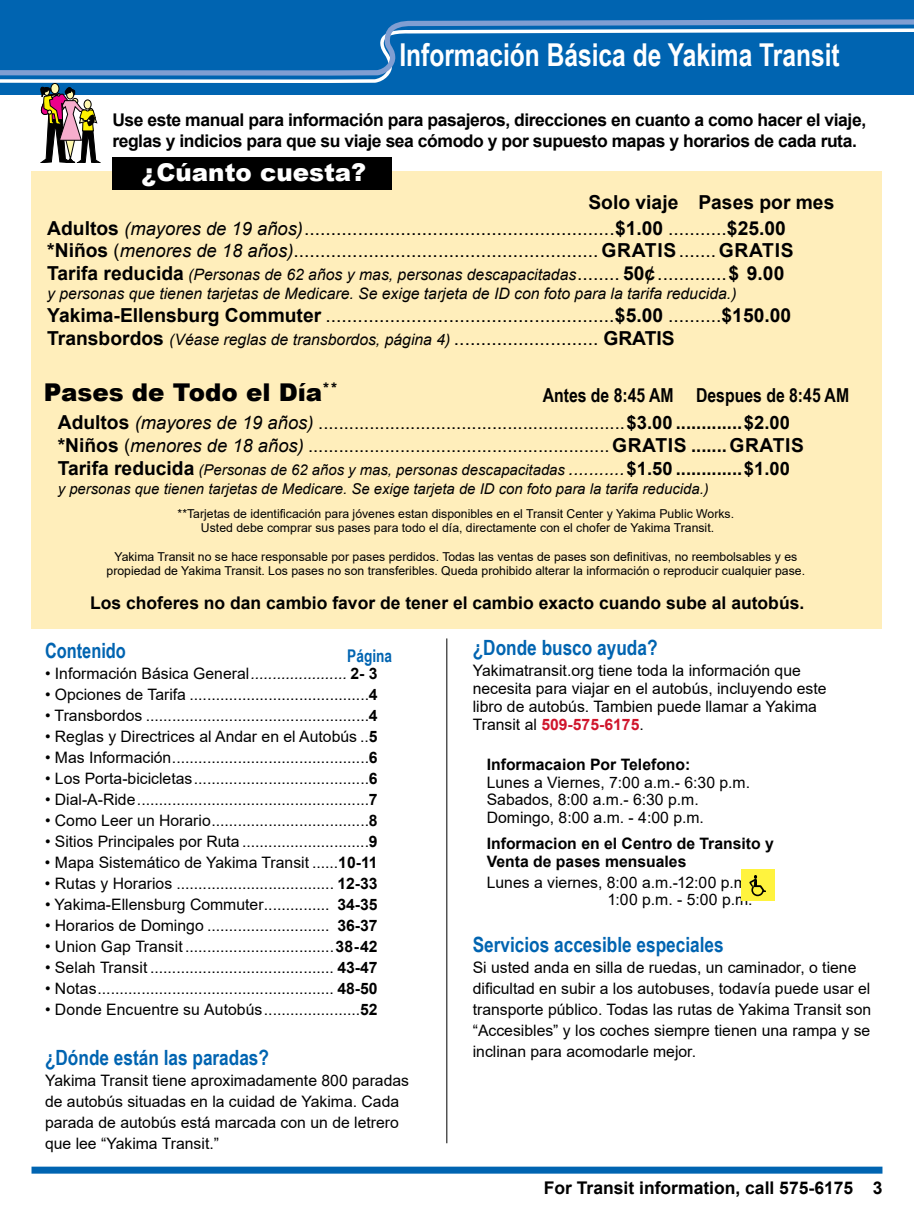
<style>
.page{position:relative;width:914px;height:1229px;background:#fff}
.page>*{position:absolute;margin:0;border:0;box-sizing:border-box;transform-origin:0 0}
.t1{font:700 31.5px "Arial Narrow";color:#fff;scale:.95 1}
.t2{font:900 24.5px "Arial";color:#000}
.t3{font:900 24.5px "Arial";color:#fff}
.t4{font:700 21px "Arial Narrow";color:#0064b1}
.t5{font:700 21px "Arial Narrow";color:#0064b1;scale:.95 1}
.t6{font:19.25px/22.8px "Arial";color:#000}
.t7{font:700 19.25px "Arial Narrow";color:#000}
.t8{font:700 19.25px "Arial";color:#000}
.t9{font:18.38px/22.8px "Arial";color:#000}
.t10{font:700 17.5px/21px "Arial";letter-spacing:-.025em;color:#000}
.t11{font:700 17.5px "Arial";color:#000}
.t12{font:700 17.5px "Arial Narrow";color:#0064b1;scale:.95 1}
.t13{font:15.75px/21px "Arial";color:#000}
.t14{font:italic 15.75px/19.2px "Arial";color:#000}
.t15{font:700 15.75px/17.5px "Arial";color:#000}
.t16{font:italic 14.88px/19.2px "Arial";color:#000}
.t17{font:900 14.35px "Arial";color:#000}
.t18{font:12.25px/14.7px "Arial";color:#000;text-align:center}
.s1{font-weight:700}
.s2{font-style:italic;font-size:18.38px}
.s3{font-size:18.38px}
.s4{font-weight:700;font-style:normal;font-size:19.25px}
.s5{font-style:normal;font-size:19.25px}
.s6{font-weight:700;font-size:19.25px}
.s7{font-style:italic}
.s8{font-weight:700;font-style:normal;font-size:18.38px}
.s9{font-weight:700;color:#d0162c}
</style>
<div class="page">
<div style="left:0;top:0;width:914px;height:94px;background:#0064b1"></div>
<svg style="left:0;top:79px;width:384px;height:5px"></svg>
<svg style="left:0;top:19px;width:914px;height:60px"></svg>
<div style="left:32px;top:171px;width:850px;height:457px;background:#feb"></div>
<div style="left:32px;top:1166px;width:850px;height:7px;background:#0064b1"></div>
<hr style="left:446px;top:638px;width:1px;height:505px;background:#000">
<div style="left:741px;top:869px;width:33px;height:32px;background:#fff33e"></div>
<svg style="left:749px;top:875px;width:17px;height:21px"></svg>
<div style="left:51px;top:83px;width:8px;height:11px;border:1px solid #000;border-radius:50%"></div>
<svg style="left:40px;top:84px;width:60px;height:78px"></svg>
<div style="left:112px;top:157px;width:280px;height:33px;background:#000"></div>
<h1 class="t1" style="left:399px;top:31px;width:465px">Información Básica de Yakima Transit</h1>
<p class="t10" style="left:112px;top:109px;width:755px">Use este manual para información para pasajeros, direcciones en cuanto a como hacer el viaje, reglas y indicios para que su viaje sea cómodo y por supuesto mapas y horarios de cada ruta.</p>
<h2 class="t3" style="left:141px;top:154px;width:226px">¿Cúanto cuesta?</h2>
<p class="t8" style="left:588px;top:189px;width:247px">Solo viaje Pases por mes</p>
<p class="t6" style="left:47px;top:216px;width:747px"><span class="s1">Adultos</span> <span class="s2">(mayores de 19 años)</span>..........................................................<span class="s1">$1.00</span> ...........<span class="s1">$25.00 *Niños</span> <span class="s3">(</span><span class="s2">menores de 18 años)</span>.........................................................<span class="s1">GRATIS</span>.......<span class="s1">GRATIS</span></p>
<p class="t14" style="left:47px;top:265px;width:738px"><span class="s4">Tarifa reducida</span> (Personas de 62 años y mas, personas descapacitadas<span class="s5">........</span> <span class="s4">50¢</span><span class="s5">.............</span><span class="s4">$ 9.00 </span>y personas que tienen tarjetas de Medicare. Se exige tarjeta de ID con foto para la tarifa reducida.)</p>
<p class="t6" style="left:47px;top:304px;width:745px"><span class="s1">Yakima-Ellensburg Commuter</span> ......................................................<span class="s1">$5.00</span> ..........<span class="s1">$150.00</span></p>
<p class="t14" style="left:47px;top:330px;width:629px"><span class="s4">Transbordos</span> (Véase reglas de transbordos, página 4) <span class="s5">...........................</span> <span class="s4">GRATIS</span></p>
<p class="t17" style="left:322px;top:377px;width:17px">**</p>
<h2 class="t2" style="left:44px;top:375px;width:280px">Pases de Todo el Día</h2>
<p class="t7" style="left:542px;top:381px;width:133px">Antes de 8:45 AM</p>
<p class="t7" style="left:696px;top:381px;width:154px">Despues de 8:45 AM</p>
<p class="t9" style="left:58px;top:411px;width:747px"><span class="s6">Adultos</span> <span class="s7">(mayores de 19 años)</span> ............................................................<span class="s1">$3.00 .............$2.00 </span><span class="s6">*Niños</span> (<span class="s7">menores de 18 años)</span> ...........................................................<span class="s6">GRATIS</span> <span class="s1">.......</span><span class="s6">GRATIS</span></p>
<p class="t16" style="left:58px;top:460px;width:733px"><span class="s4">Tarifa reducida</span> (Personas de 62 años y mas, personas descapacitadas <span class="s3">...........</span><span class="s8">$1.50 .............$1.00 </span>y personas que tienen tarjetas de Medicare. Se exige tarjeta de ID con foto para la tarifa reducida.)</p>
<p class="t18" style="left:177px;top:506px;width:558px">**Tarjetas de identificación para jóvenes estan disponibles en el Transit Center y Yakima Public Works.<br>Usted debe comprar sus pases para todo el día, directamente con el chofer de Yakima Transit.</p>
<p class="t18" style="left:107px;top:549px;width:700px">Yakima Transit no se hace responsable por pases perdidos. Todas las ventas de pases son definitivas, no reembolsables y es propiedad de Yakima Transit. Los pases no son transferibles. Queda prohibido alterar la información o reproducir cualquier pase.</p>
<p class="t11" style="left:90px;top:591px;width:715px">Los choferes no dan cambio favor de tener el cambio exacto cuando sube al autobús.</p>
<h3 class="t5" style="left:45px;top:634px;width:87px">Contenido</h3>
<p class="t13" style="left:45px;top:662px;width:334px">• Información Básica General<span class="s7">......................</span> <span class="s1">2- 3</span></p>
<p class="t13" style="left:45px;top:683px;width:334px">• Opciones de Tarifa .........................................<span class="s1">4</span></p>
<p class="t13" style="left:45px;top:704px;width:334px">• Transbordos ...................................................<span class="s1">4</span></p>
<p class="t13" style="left:45px;top:725px;width:334px">• Reglas y Directrices al Andar en el Autobús ..<span class="s1">5</span></p>
<p class="t13" style="left:45px;top:746px;width:334px">• Mas Información.............................................<span class="s1">6</span></p>
<p class="t13" style="left:45px;top:767px;width:334px">• Los Porta-bicicletas........................................<span class="s1">6</span></p>
<p class="t13" style="left:45px;top:788px;width:334px">• Dial-A-Ride.....................................................<span class="s1">7</span></p>
<p class="t13" style="left:45px;top:809px;width:334px">• Como Leer un Horario....................................<span class="s1">8</span></p>
<p class="t13" style="left:45px;top:830px;width:334px">• Sitios Principales por Ruta .............................<span class="s1">9</span></p>
<p class="t13" style="left:45px;top:851px;width:334px">• Mapa Sistemático de Yakima Transit ......<span class="s1">10-11</span></p>
<p class="t13" style="left:45px;top:872px;width:334px">• Rutas y Horarios .................................... <span class="s1">12-33</span></p>
<p class="t13" style="left:45px;top:893px;width:334px">• Yakima-Ellensburg Commuter............... <span class="s1">34-35</span></p>
<p class="t13" style="left:45px;top:914px;width:334px">• Horarios de Domingo ............................ <span class="s1">36-37</span></p>
<p class="t13" style="left:45px;top:935px;width:334px">• Union Gap Transit ..................................<span class="s1">38-42</span></p>
<p class="t13" style="left:45px;top:956px;width:334px">• Selah Transit .......................................... <span class="s1">43-47</span></p>
<p class="t13" style="left:45px;top:977px;width:334px">• Notas...................................................... <span class="s1">48-50</span></p>
<p class="t13" style="left:45px;top:998px;width:334px">• Donde Encuentre su Autobús......................<span class="s1">52</span></p>
<h3 class="t4" style="left:45px;top:1041px;width:225px">¿Dónde están las paradas?</h3>
<p class="t13" style="left:45px;top:1070px;width:365px">Yakima Transit tiene aproximadamente 800 paradas de autobús situadas en la cuidad de Yakima. Cada parada de autobús está marcada con un de letrero que lee “Yakima Transit.”</p>
<p class="t12" style="left:347px;top:642px;width:49px">Página</p>
<h3 class="t4" style="left:472px;top:632px;width:186px">¿Donde busco ayuda?</h3>
<p class="t13" style="left:472px;top:661px;width:355px;line-height:17.8px">Yakimatransit.org tiene toda la información que necesita para viajar en el autobús, incluyendo este libro de autobús. Tambien puede llamar a Yakima Transit al <span class="s9">509-575-6175</span>.</p>
<p class="t15" style="left:487px;top:755px;width:205px">Informacaion Por Telefono:</p>
<p class="t13" style="left:487px;top:773px;width:265px;line-height:17.8px">Lunes a Viernes, 7:00 a.m.- 6:30 p.m.<br>Sabados, 8:00 a.m.- 6:30 p.m.<br>Domingo, 8:00 a.m. - 4:00 p.m.</p>
<p class="t15" style="left:487px;top:835px;width:289px">Informacion en el Centro de Transito y<br>Venta de pases mensuales</p>
<p class="t13" style="left:487px;top:873px;width:267px;line-height:17.5px;text-align:right">Lunes a viernes, 8:00 a.m.-12:00 p.m.<br>1:00 p.m. - 5:00 p.m.</p>
<h3 class="t4" style="left:472px;top:928px;width:252px">Servicios accesible especiales</h3>
<p class="t13" style="left:472px;top:956px;width:400px">Si usted anda en silla de ruedas, un caminador, o tiene dificultad en subir a los autobuses, todavía puede usar el transporte público. Todas las rutas de Yakima Transit son “Accesibles” y los coches siempre tienen una rampa y se inclinan para acomodarle mejor.</p>
<p class="t11" style="left:544px;top:1176px;width:340px">For Transit information, call 575-6175 3</p>
</div>
